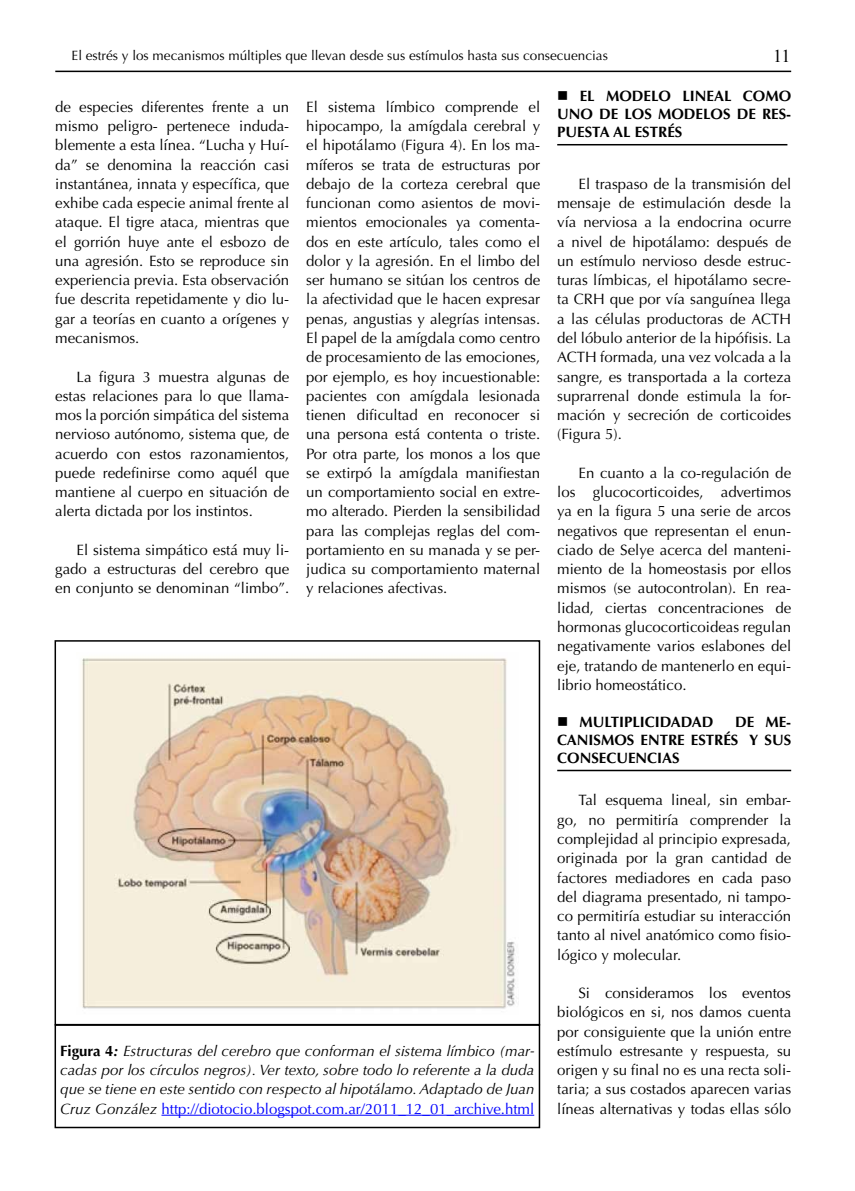
<style>
.page{position:relative;width:855px;height:1191px;background:#fff}
.page>*{position:absolute;margin:0;border:0;box-sizing:border-box;transform-origin:0 0}
.t1{font:18px "Times New Roman";color:#000}
.t2{font:15px/19.2px "Optima LT Std";color:#000;text-align:justify}
.t3{font:italic 15px/19.2px "Optima LT Std";color:#000;text-align:justify}
.t4{font:700 15px "Optima LT Std";color:#000}
.t5{font:13.5px "Optima LT Std";color:#000}
.s1{font-weight:700;font-style:normal}
.s2{font-weight:700}
.s3{font-style:normal;color:#00f}
</style>
<div class="page">
<hr style="left:55px;top:71px;width:736px;height:1px;background:#000">
<hr style="left:557px;top:144px;width:230px;height:1px;background:#000">
<hr style="left:557px;top:769px;width:234px;height:2px;background:#000">
<hr style="left:161px;top:1114px;width:373px;height:1px;background:#00f">
<div style="left:55px;top:1024px;width:485px;height:104px;border:2px solid #000"></div>
<img style="left:82px;top:658px;width:434px;height:351px">
<div style="left:55px;top:640px;width:485px;height:385px;border:2px solid #000"></div>
<p class="t5" style="left:72px;top:47px;width:538px">El estrés y los mecanismos múltiples que llevan desde sus estímulos hasta sus consecuencias</p>
<p class="t1" style="left:773px;top:44px;width:19px">11</p>
<p class="t4" style="left:557px;top:87px;width:61px">■EL MODELO</p>
<p class="t4" style="left:682px;top:87px;width:9px">LINEAL</p>
<p class="t4" style="left:743px;top:87px;width:13px">COMO</p>
<p class="t4" style="left:557px;top:105px;width:13px">UNO</p>
<p class="t4" style="left:599px;top:105px;width:35px">DE LOS</p>
<p class="t4" style="left:658px;top:105px;width:12px">MODELOS</p>
<p class="t4" style="left:736px;top:105px;width:56px">DERES-</p>
<p class="t4" style="left:557px;top:123px;width:10px">PUESTA</p>
<p class="t4" style="left:613px;top:123px;width:31px">AL ESTRÉS</p>
<p class="t2" style="left:55px;top:97px;width:235px">de especies diferentes frente a un mismo peligro- pertenece induda&shy;blemente a esta línea. “Lucha y Huí&shy;da” se denomina la reacción casi instantánea, innata y específica, que exhibe cada especie animal frente al ataque. El tigre ataca, mientras que el gorrión huye ante el esbozo de una agresión. Esto se reproduce sin experiencia previa. Esta observación fue descrita repetidamente y dio lu&shy;gar a teorías en cuanto a orígenes y mecanismos.</p>
<p class="t2" style="left:55px;top:367px;width:235px;text-indent:21px">La figura 3 muestra algunas de estas relaciones para lo que llama&shy;mos la porción simpática del sistema nervioso autónomo, sistema que, de acuerdo con estos razonamientos, puede redefinirse como aquél que mantiene al cuerpo en situación de alerta dictada por los instintos.</p>
<p class="t2" style="left:55px;top:540px;width:235px;text-indent:21px">El sistema simpático está muy li&shy;gado a estructuras del cerebro que en conjunto se denominan “limbo”.</p>
<p class="t2" style="left:306px;top:97px;width:235px">El sistema límbico comprende el hipocampo, la amígdala cerebral y el hipotálamo (Figura 4). En los ma&shy;míferos se trata de estructuras por debajo de la corteza cerebral que funcionan como asientos de movi&shy;mientos emocionales ya comenta&shy;dos en este artículo, tales como el dolor y la agresión. En el limbo del ser humano se sitúan los centros de la afectividad que le hacen expresar penas, angustias y alegrías intensas.<br>El papel de la amígdala como centro de procesamiento de las emociones, por ejemplo, es hoy incuestionable: pacientes con amígdala lesionada tienen dificultad en reconocer si una persona está contenta o triste.<br>Por otra parte, los monos a los que se extirpó la amígdala manifiestan un comportamiento social en extre&shy;mo alterado. Pierden la sensibilidad para las complejas reglas del com&shy;portamiento en su manada y se per&shy;judica su comportamiento maternal y relaciones afectivas.</p>
<p class="t2" style="left:557px;top:174px;width:235px;text-indent:21px">El traspaso de la transmisión del mensaje de estimulación desde la vía nerviosa a la endocrina ocurre a nivel de hipotálamo: después de un estímulo nervioso desde estruc&shy;turas límbicas, el hipotálamo secre&shy;ta CRH que por vía sanguínea llega a las células productoras de ACTH del lóbulo anterior de la hipófisis. La ACTH formada, una vez volcada a la sangre, es transportada a la corteza suprarrenal donde estimula la for&shy;mación y secreción de corticoides (Figura 5).</p>
<p class="t2" style="left:557px;top:463px;width:235px;text-indent:21px">En cuanto a la co-regulación de los glucocorticoides, advertimos ya en la figura 5 una serie de arcos negativos que representan el enun&shy;ciado de Selye acerca del manteni&shy;miento de la homeostasis por ellos mismos (se autocontrolan). En rea&shy;lidad, ciertas concentraciones de hormonas glucocorticoideas regulan negativamente varios eslabones del eje, tratando de mantenerlo en equi&shy;librio homeostático.</p>
<p class="t4" style="left:557px;top:713px;width:45px">■ MULTIPLICIDADAD</p>
<p class="t4" style="left:735px;top:713px;width:10px">DE</p>
<p class="t4" style="left:765px;top:713px;width:27px">ME -</p>
<p class="t4" style="left:557px;top:731px;width:11px">CANISMOS</p>
<p class="t4" style="left:640px;top:731px;width:10px">ENTRE</p>
<p class="t4" style="left:691px;top:731px;width:9px">ESTRÉS</p>
<p class="t4" style="left:749px;top:731px;width:25px">Y SUS</p>
<p class="t4" style="left:557px;top:749px;width:11px">CONSECUENCIAS</p>
<p class="t2" style="left:557px;top:791px;width:235px;text-indent:21px">Tal esquema lineal, sin embar&shy;go, no permitiría comprender la complejidad al principio expresada, originada por la gran cantidad de factores mediadores en cada paso del diagrama presentado, ni tampo&shy;co permitiría estudiar su interacción tanto al nivel anatómico como fisio&shy;lógico y molecular.</p>
<p class="t2" style="left:557px;top:983px;width:235px;text-indent:21px">Si consideramos los eventos biológicos en si, nos damos cuenta por consiguiente que la unión entre estímulo estresante y respuesta, su origen y su final no es una recta soli&shy;taria; a sus costados aparecen varias líneas alternativas y todas ellas sólo</p>
<p class="t3" style="left:60px;top:1041px;width:475px"><span class="s1">FIGURA 4</span><span class="s2">:</span> Estructuras del cerebro que conforman el sistema límbico (mar&shy;cadas por los círculos negros). Ver texto, sobre todo lo referente a la duda que se tiene en este sentido con respecto al hipotálamo. Adaptado de Juan Cruz González <span class="s3">http://diotocio.blogspot.com.ar/2011_12_01_archive.html</span></p>
</div>
